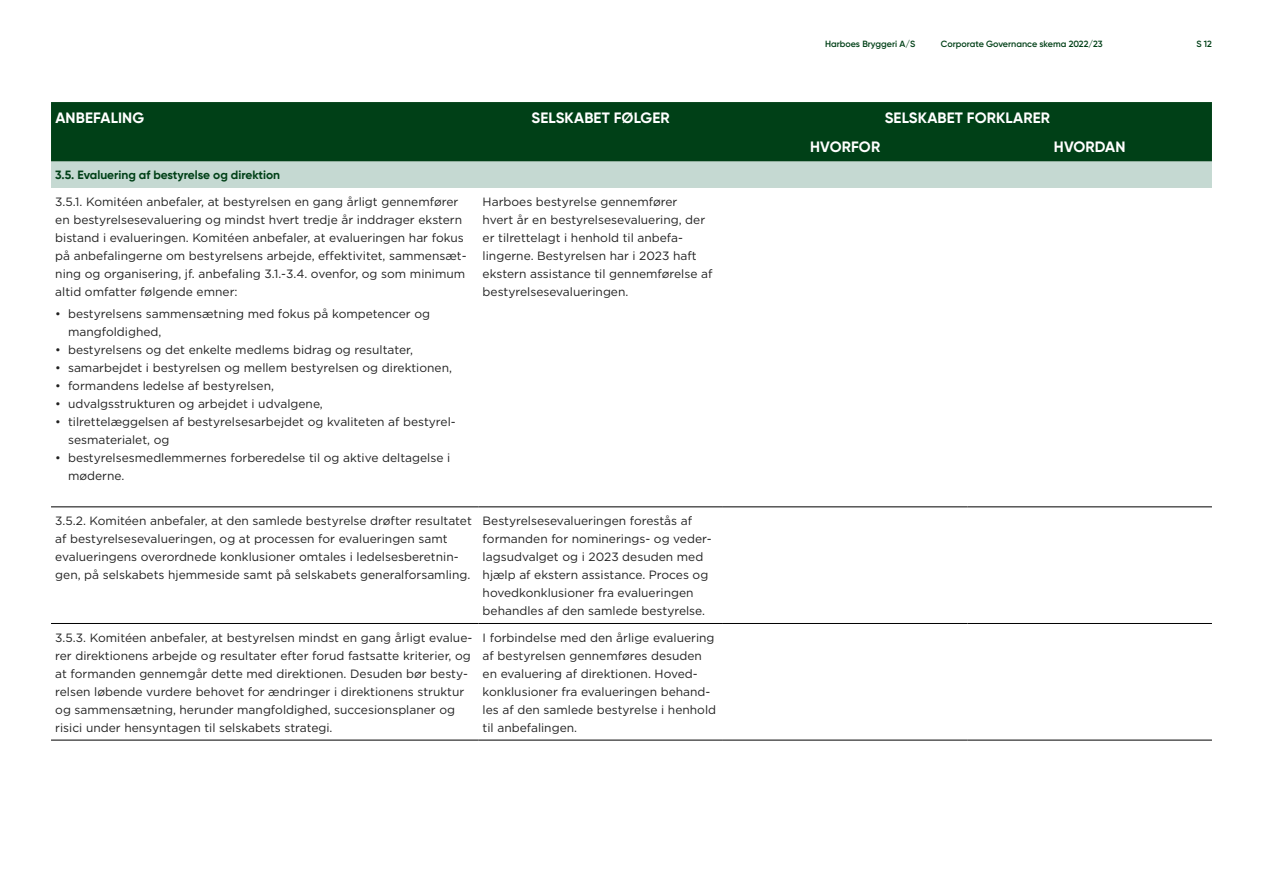
<style>
.page{position:relative;width:1263px;height:893px;background:#fff}
.page>*{position:absolute;margin:0;border:0;box-sizing:border-box;transform-origin:0 0}
.Skema_BIG_Header{font:700 15px "Gilroy Office";letter-spacing:.01em;color:#fff}
.Skema_Brødtekst{font:12px/18px "Gotham";color:#212121}
.Skema_Header_2{font:700 12px "Gilroy Office";color:#004017}
.t1{font:600 9px "Gilroy Office";color:#004017}
</style>
<div class="page">
<div style="left:51px;top:102px;width:1161px;height:60px;background:#004017"></div>
<div style="left:51px;top:162px;width:1161px;height:26px;background:#c5d9d2"></div>
<hr style="left:51px;top:507px;width:427px;height:1px;background:#000">
<hr style="left:478px;top:507px;width:245px;height:1px;background:#000">
<hr style="left:723px;top:507px;width:244px;height:1px;background:#000">
<hr style="left:967px;top:507px;width:245px;height:1px;background:#000">
<hr style="left:51px;top:623px;width:427px;height:1px;background:#000">
<hr style="left:478px;top:623px;width:245px;height:1px;background:#000">
<hr style="left:723px;top:623px;width:244px;height:1px;background:#000">
<hr style="left:51px;top:740px;width:427px;height:1px;background:#000">
<hr style="left:478px;top:740px;width:245px;height:1px;background:#000">
<hr style="left:723px;top:740px;width:244px;height:1px;background:#000">
<hr style="left:967px;top:623px;width:245px;height:1px;background:#000">
<hr style="left:967px;top:740px;width:245px;height:1px;background:#000">
<p class="t1" style="left:825px;top:38px;width:92px">Harboes Bryggeri A/S</p>
<p class="t1" style="left:941px;top:38px;width:163px">Corporate Governance skema 2022/23</p>
<p class="t1" style="left:1196px;top:38px;width:17px">S 12</p>
<p class="Skema_BIG_Header" style="left:55px;top:108px;width:90px">ANBEFALING</p>
<p class="Skema_BIG_Header" style="left:532px;top:108px;width:140px">SELSKABET FØLGER</p>
<p class="Skema_BIG_Header" style="left:885px;top:108px;width:167px">SELSKABET FORKLARER</p>
<p class="Skema_BIG_Header" style="left:810px;top:138px;width:72px">HVORFOR</p>
<p class="Skema_BIG_Header" style="left:1054px;top:138px;width:73px">HVORDAN</p>
<p class="Skema_Header_2" style="left:55px;top:168px;width:226px">3.5. Evaluering af bestyrelse og direktion</p>
<p class="Skema_Brødtekst" style="left:55px;top:193px;width:413px">3.5.1. Komitéen anbefaler, at bestyrelsen en gang årligt gennemfører en bestyrelsesevaluering og mindst hvert tredje år inddrager ekstern bistand i evalueringen. Komitéen anbefaler, at evalueringen har fokus på anbefalingerne om bestyrelsens arbejde, effektivitet, sammensæt&shy;ning og organisering, jf. anbefaling 3.1.-3.4. ovenfor, og som minimum altid omfatter følgende emner:</p>
<p class="Skema_Brødtekst" style="left:68px;top:305px;width:363px;text-indent:-13px">• bestyrelsens sammensætning med fokus på kompetencer og mangfoldighed,</p>
<p class="Skema_Brødtekst" style="left:55px;top:341px;width:359px">• bestyrelsens og det enkelte medlems bidrag og resultater,</p>
<p class="Skema_Brødtekst" style="left:55px;top:359px;width:398px">• samarbejdet i bestyrelsen og mellem bestyrelsen og direktionen,</p>
<p class="Skema_Brødtekst" style="left:55px;top:377px;width:220px">• formandens ledelse af bestyrelsen,</p>
<p class="Skema_Brødtekst" style="left:55px;top:395px;width:269px">• udvalgsstrukturen og arbejdet i udvalgene,</p>
<p class="Skema_Brødtekst" style="left:68px;top:413px;width:389px;text-indent:-13px">• tilrettelæggelsen af bestyrelsesarbejdet og kvaliteten af bestyrel&shy;sesmaterialet, og</p>
<p class="Skema_Brødtekst" style="left:68px;top:449px;width:384px;text-indent:-13px">• bestyrelsesmedlemmernes forberedelse til og aktive deltagelse i møderne.</p>
<p class="Skema_Brødtekst" style="left:483px;top:193px;width:231px">Harboes bestyrelse gennemfører<br>hvert år en bestyrelsesevaluering, der er tilrettelagt i henhold til anbefa&shy;lingerne. Bestyrelsen har i 2023 haft ekstern assistance til gennemførelse af bestyrelsesevalueringen.</p>
<p class="Skema_Brødtekst" style="left:55px;top:511px;width:418px">3.5.2. Komitéen anbefaler, at den samlede bestyrelse drøfter resultatet af bestyrelsesevalueringen, og at processen for evalueringen samt evalueringens overordnede konklusioner omtales i ledelsesberetnin&shy;gen, på selskabets hjemmeside samt på selskabets generalforsamling.</p>
<p class="Skema_Brødtekst" style="left:483px;top:511px;width:231px">Bestyrelsesevalueringen forestås af formanden for nominerings- og veder&shy;lagsudvalget og i 2023 desuden med hjælp af ekstern assistance. Proces og hovedkonklusioner fra evalueringen behandles af den samlede bestyrelse.</p>
<p class="Skema_Brødtekst" style="left:55px;top:628px;width:419px">3.5.3. Komitéen anbefaler, at bestyrelsen mindst en gang årligt evalue&shy;rer direktionens arbejde og resultater efter forud fastsatte kriterier, og at formanden gennemgår dette med direktionen. Desuden bør besty&shy;relsen løbende vurdere behovet for ændringer i direktionens struktur og sammensætning, herunder mangfoldighed, succesionsplaner og risici under hensyntagen til selskabets strategi.</p>
<p class="Skema_Brødtekst" style="left:483px;top:628px;width:235px">I forbindelse med den årlige evaluering af bestyrelsen gennemføres desuden en evaluering af direktionen. Hoved&shy;konklusioner fra evalueringen behand&shy;les af den samlede bestyrelse i henhold til anbefalingen.</p>
</div>
